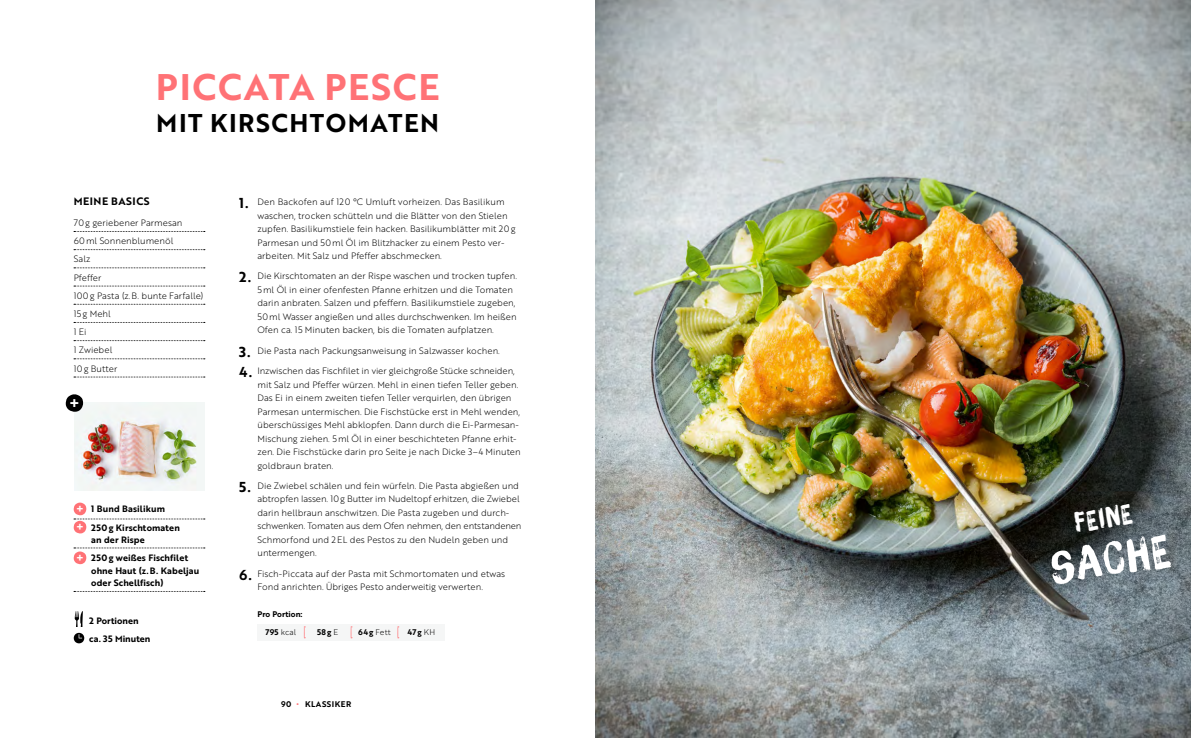
<style>
.page{position:relative;width:1191px;height:738px;background:#fff}
.page>*{position:absolute;margin:0;border:0;box-sizing:border-box;transform-origin:0 0}
.t1{font:45px "Brush Up";color:#fff}
.t2{font:36px "Brother 1816 Bold";letter-spacing:.05em;color:#ff7276}
.t3{font:27px "Brush Up";color:#fff}
.t4{font:25px "Brother 1816 Bold";letter-spacing:.06em;color:#000}
.t5{font:16.5px "Brother 1816 Bold";color:#fff}
.t6{font:10.5px "Brother 1816 Bold";letter-spacing:.05em;color:#000}
.t7{font:9px/13.5px "Brother 1816 Light";color:#000}
.t8{font:9px/18.2px "Brother 1816 Bold";letter-spacing:.01em;color:#000}
.t9{font:8px "Brother 1816 Bold";color:#000}
.t10{font:8px "Brother 1816 Light";letter-spacing:.015em;color:#000}
.s1{font-size:12px;color:#fff}
.s2{font-family:"Brother 1816 Bold";font-size:14px}
.s3{font-family:"Brother 1816 Bold"}
.s4{font-family:"Brother 1816 Light"}
.s5{color:#ff7276}
</style>
<div class="page">
<img style="left:595px;top:0;width:596px;height:737px">
<svg style="left:73px;top:611px;width:12px;height:32px"></svg>
<svg style="left:74px;top:502px;width:131px;height:31px"></svg>
<svg style="left:74px;top:547px;width:131px;height:16px"></svg>
<img style="left:74px;top:402px;width:131px;height:88px">
<svg style="left:66px;top:394px;width:17px;height:17px"></svg>
<svg style="left:74px;top:231px;width:131px;height:1px"></svg>
<svg style="left:74px;top:249px;width:131px;height:1px"></svg>
<svg style="left:74px;top:267px;width:131px;height:1px"></svg>
<svg style="left:74px;top:285px;width:131px;height:1px"></svg>
<svg style="left:74px;top:304px;width:131px;height:1px"></svg>
<svg style="left:74px;top:322px;width:131px;height:1px"></svg>
<svg style="left:74px;top:340px;width:131px;height:1px"></svg>
<svg style="left:74px;top:358px;width:131px;height:1px"></svg>
<svg style="left:74px;top:376px;width:131px;height:1px"></svg>
<div style="left:257px;top:623px;width:187px;height:17px;background:#f5f6f6"></div>
<svg style="left:304px;top:626px;width:1px;height:12px"></svg>
<svg style="left:351px;top:626px;width:1px;height:12px"></svg>
<svg style="left:397px;top:626px;width:2px;height:12px"></svg>
<h2 class="t2" style="left:156px;top:59px;width:285px">PICCATA PESCE</h2>
<h3 class="t4" style="left:156px;top:104px;width:284px">MIT KIRSCHTOMATEN</h3>
<p class="t6" style="left:74px;top:193px;width:77px">MEINE BASICS</p>
<p class="t7" style="left:74px;top:213px;width:131px;line-height:18.2px">70g geriebener Parmesan<br>60ml Sonnenblumenöl<br>Salz<br>Pfeffer<br>100g Pasta (z. B. bunte Farfalle)<br>15g Mehl<br>1 Ei<br>1 Zwiebel<br>10g Butter</p>
<h3 class="t5" style="left:69px;top:390px;width:12px">+</h3>
<p class="t8" style="left:76px;top:499px;width:105px"><span class="s1">+</span> 1 Bund Basilikum<br><span class="s1">+</span> 250g Kirschtomaten</p>
<p class="t8" style="left:76px;top:530px;width:113px;text-indent:15px">an der Rispe<br><span class="s1">+</span> 250g weißes Fischfilet</p>
<p class="t8" style="left:91px;top:563px;width:110px;line-height:12.5px">ohne Haut (z. B. Kabeljau oder Schellfisch)</p>
<p class="t8" style="left:89px;top:610px;width:63px">2 Portionen ca. 35 Minuten</p>
<p class="t7" style="left:257px;top:194px;width:259px;text-indent:-18px"><span class="s2">1.</span> Den Backofen auf 120 °C Umluft vorheizen. Das Basilikum waschen, trocken schütteln und die Blätter von den Stielen zupfen. Basilikumstiele fein hacken. Basilikumblätter mit 20g Parmesan und 50ml Öl im Blitzhacker zu einem Pesto ver&shy;arbeiten. Mit Salz und Pfeffer abschmecken.</p>
<p class="t7" style="left:257px;top:269px;width:261px;text-indent:-18px"><span class="s2">2.</span> Die Kirschtomaten an der Rispe waschen und trocken tupfen.<br>5ml Öl in einer ofenfesten Pfanne erhitzen und die Tomaten darin anbraten. Salzen und pfeffern. Basilikumstiele zugeben, 50ml Wasser angießen und alles durchschwenken. Im heißen Ofen ca. 15 Minuten backen, bis die Tomaten aufplatzen.</p>
<p class="t7" style="left:239px;top:343px;width:261px"><span class="s2">3.</span> Die Pasta nach Packungsanweisung in Salzwasser kochen.</p>
<p class="t7" style="left:257px;top:363px;width:265px;text-indent:-18px"><span class="s2">4.</span> Inzwischen das Fischfilet in vier gleichgroße Stücke schneiden, mit Salz und Pfeffer würzen. Mehl in einen tiefen Teller geben.<br>Das Ei in einem zweiten tiefen Teller verquirlen, den übrigen Parmesan untermischen. Die Fischstücke erst in Mehl wenden, überschüssiges Mehl abklopfen. Dann durch die Ei-Parmesan-Mischung ziehen. 5ml Öl in einer beschichteten Pfanne erhit&shy;zen. Die Fischstücke darin pro Seite je nach Dicke 3–4 Minuten goldbraun braten.</p>
<p class="t7" style="left:257px;top:478px;width:265px;text-indent:-18px"><span class="s2">5.</span> Die Zwiebel schälen und fein würfeln. Die Pasta abgießen und abtropfen lassen. 10g Butter im Nudeltopf erhitzen, die Zwiebel darin hellbraun anschwitzen. Die Pasta zugeben und durch&shy;schwenken. Tomaten aus dem Ofen nehmen, den entstandenen Schmorfond und 2EL des Pestos zu den Nudeln geben und untermengen.</p>
<p class="t7" style="left:239px;top:566px;width:268px;text-align:center"><span class="s2">6.</span> Fisch-Piccata auf der Pasta mit Schmortomaten und etwas<br>Fond anrichten. Übriges Pesto anderweitig verwerten.</p>
<p class="t9" style="left:257px;top:608px;width:47px">Pro Portion:</p>
<p class="t10" style="left:265px;top:626px;width:32px"><span class="s3">795</span> kcal</p>
<p class="t9" style="left:317px;top:625px;width:23px">58g <span class="s4">E</span></p>
<p class="t10" style="left:358px;top:626px;width:34px"><span class="s3">64g</span> Fett</p>
<p class="t9" style="left:407px;top:625px;width:29px">47g <span class="s4">KH</span></p>
<p class="t9" style="left:281px;top:697px;width:37px">90 <span class="s5">•</span> Klassiker</p>
<h3 class="t3" style="left:1072px;top:506px;width:61px;rotate:-9deg">Feine</h3>
<h1 class="t1" style="left:1046px;top:541px;width:125px;rotate:-9deg">sac he</h1>
</div>
